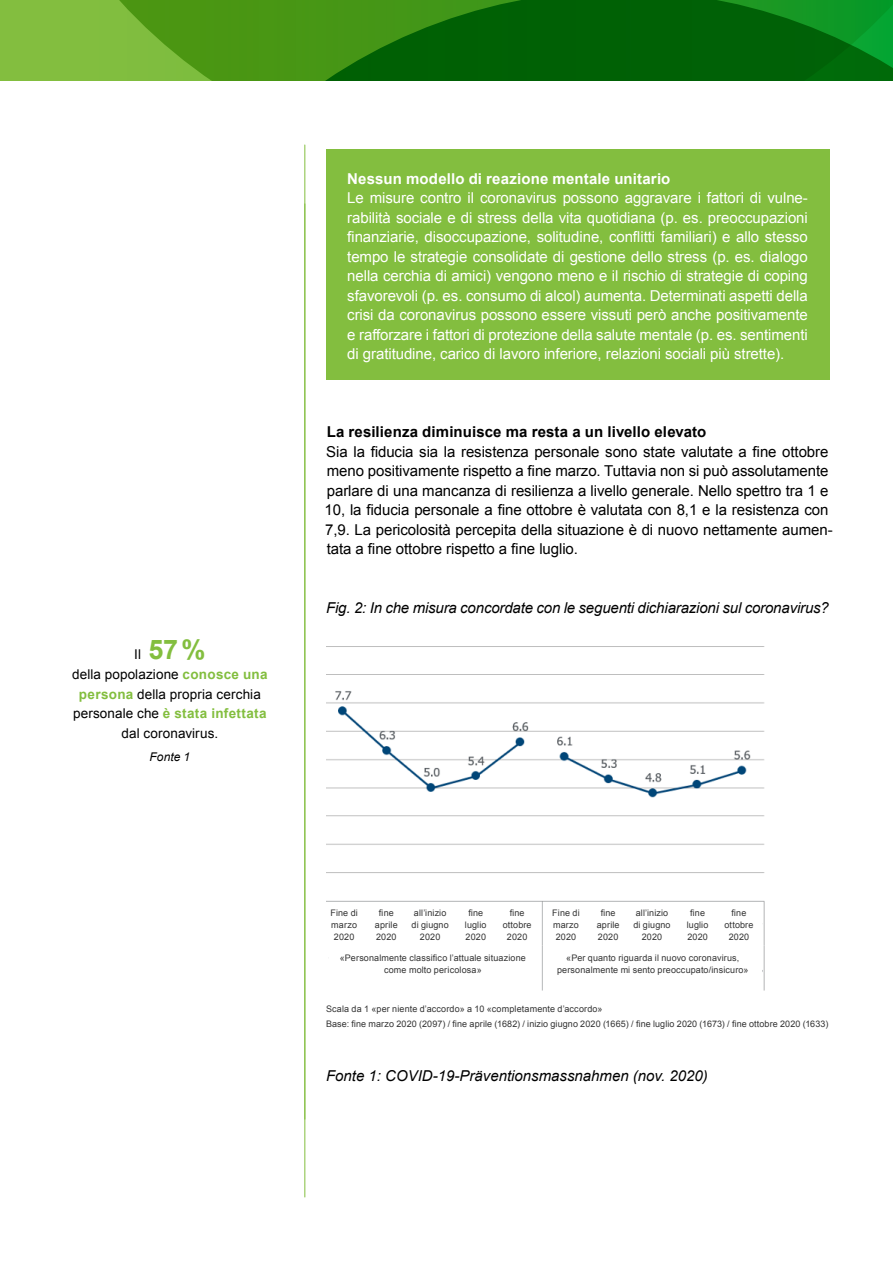
<style>
.page{position:relative;width:893px;height:1263px;background:#fff}
.page>*{position:absolute;margin:0;border:0;box-sizing:border-box;transform-origin:0 0}
.Kennzahl___linke_Spa{font:700 27px "Arial";color:#83be3f}
.Infotext_-_Box{font:15px/19.5px "Arial";letter-spacing:-.005em;color:#fff;text-align:justify}
.Lauftext{font:15px/19.5px "Arial";letter-spacing:-.005em;color:#000}
.Lauftext-2{font:italic 15px "Arial";letter-spacing:-.01em;color:#000}
.Untertitel{font:700 15px "Arial";letter-spacing:.005em;color:#000}
.Untertitel-2{font:700 15px "Arial";letter-spacing:.01em;color:#fff}
.Kennzahl___linke_Spa-2{font:13.5px/19.5px "Arial";letter-spacing:.01em;color:#000;text-align:center}
.Bildlegende{font:italic 12px "Arial";letter-spacing:.005em;color:#000}
.Bildlegende-2{font:9px/12px "Arial";letter-spacing:.015em;color:#333;text-align:center}
.s1{font-weight:400;font-size:13.5px;color:#000}
.s2{font-weight:700;color:#83be3f}
</style>
<div class="page">
<svg style="left:0;top:0;width:893px;height:81px;background:#2b8416"></svg>
<hr style="left:304px;top:145px;width:1px;height:1052px;background:#83be3f">
<div style="left:326px;top:149px;width:503px;height:231px;background:#83be3f"></div>
<img style="left:326px;top:646px;width:439px;height:345px">
<div style="left:329px;top:944px;width:208px;height:39px;background:#fff"></div>
<div style="left:544px;top:944px;width:218px;height:39px;background:#fff"></div>
<div style="left:548px;top:905px;width:36px;height:39px;background:#fff"></div>
<div style="left:368px;top:905px;width:37px;height:39px;background:#fff"></div>
<div style="left:326px;top:905px;width:36px;height:39px;background:#fff"></div>
<div style="left:590px;top:905px;width:36px;height:39px;background:#fff"></div>
<div style="left:453px;top:905px;width:46px;height:39px;background:#fff"></div>
<div style="left:675px;top:905px;width:46px;height:39px;background:#fff"></div>
<div style="left:494px;top:905px;width:46px;height:39px;background:#fff"></div>
<div style="left:716px;top:905px;width:46px;height:39px;background:#fff"></div>
<div style="left:410px;top:905px;width:40px;height:39px;background:#fff"></div>
<div style="left:632px;top:905px;width:40px;height:39px;background:#fff"></div>
<p class="Kennzahl___linke_Spa" style="left:134px;top:631px;width:73px"><span class="s1">Il</span> 57%</p>
<p class="Kennzahl___linke_Spa-2" style="left:72px;top:665px;width:197px">della popolazione <span class="s2">conosce una persona</span> della propria cerchia personale che <span class="s2">è stata infettata </span>dal coronavirus.</p>
<p class="Bildlegende" style="left:149px;top:749px;width:42px">Fonte 1</p>
<p class="Untertitel-2" style="left:347px;top:168px;width:325px">Nessun modello di reazione mentale unitario</p>
<p class="Infotext_-_Box" style="left:347px;top:188px;width:462px">Le misure contro il coronavirus possono aggravare i fattori di vulne&shy;rabilità sociale e di stress della vita quotidiana (p. es. preoccupazioni finanziarie, disoccupazione, solitudine, conflitti familiari) e allo stesso tempo le strategie consolidate di gestione dello stress (p. es. dialogo nella cerchia di amici) vengono meno e il rischio di strategie di coping sfavorevoli (p. es. consumo di alcol) aumenta. Determinati aspetti della crisi da coronavirus possono essere vissuti però anche positivamente e rafforzare i fattori di protezione della salute mentale (p. es. sentimenti di gratitudine, carico di lavoro inferiore, relazioni sociali più strette).</p>
<p class="Untertitel" style="left:327px;top:422px;width:381px">La resilienza diminuisce ma resta a un livello elevato</p>
<p class="Lauftext" style="left:324px;top:442px;width:510px">Sia la fiducia sia la resistenza personale sono state valutate a fine ottobre meno positivamente rispetto a fine marzo. Tuttavia non si può assolutamente parlare di una mancanza di resilienza a livello generale. Nello spettro tra 1 e 10, la fiducia personale a fine ottobre è valutata con 8,1 e la resistenza con 7,9. La pericolosità percepita della situazione è di nuovo nettamente aumen&shy;tata a fine ottobre rispetto a fine luglio.</p>
<p class="Lauftext-2" style="left:326px;top:598px;width:504px">Fig. 2: In che misura concordate con le seguenti dichiarazioni sul coronavirus?</p>
<p class="Bildlegende-2" style="left:330px;top:907px;width:29px;text-align:left">Fine di marzo</p>
<p class="Bildlegende-2" style="left:334px;top:931px;width:22px">2020</p>
<p class="Bildlegende-2" style="left:375px;top:907px;width:24px">fine aprile</p>
<p class="Bildlegende-2" style="left:376px;top:931px;width:22px">2020</p>
<p class="Bildlegende-2" style="left:412px;top:907px;width:39px;text-align:left">all’inizio di giugno</p>
<p class="Bildlegende-2" style="left:420px;top:931px;width:22px">2020</p>
<p class="Bildlegende-2" style="left:465px;top:907px;width:23px">fine luglio</p>
<p class="Bildlegende-2" style="left:465px;top:931px;width:22px">2020</p>
<p class="Bildlegende-2" style="left:503px;top:907px;width:30px">fine ottobre</p>
<p class="Bildlegende-2" style="left:507px;top:931px;width:22px">2020</p>
<p class="Bildlegende-2" style="left:552px;top:907px;width:29px;text-align:left">Fine di marzo</p>
<p class="Bildlegende-2" style="left:556px;top:931px;width:22px">2020</p>
<p class="Bildlegende-2" style="left:597px;top:907px;width:24px">fine aprile</p>
<p class="Bildlegende-2" style="left:598px;top:931px;width:22px">2020</p>
<p class="Bildlegende-2" style="left:633px;top:907px;width:39px;text-align:left">all’inizio di giugno</p>
<p class="Bildlegende-2" style="left:642px;top:931px;width:22px">2020</p>
<p class="Bildlegende-2" style="left:687px;top:907px;width:23px">fine luglio</p>
<p class="Bildlegende-2" style="left:687px;top:931px;width:22px">2020</p>
<p class="Bildlegende-2" style="left:724px;top:907px;width:30px">fine ottobre</p>
<p class="Bildlegende-2" style="left:729px;top:931px;width:22px">2020</p>
<p class="Bildlegende-2" style="left:340px;top:952px;width:188px">«Personalmente classifico l’attuale situazione come molto pericolosa»</p>
<p class="Bildlegende-2" style="left:557px;top:952px;width:193px">«Per quanto riguarda il nuovo coronavirus, personalmente mi sento preoccupato/insicuro»</p>
<p class="Bildlegende-2" style="left:326px;top:1003px;width:278px">Scala da 1 «per niente d’accordo» a 10 «completamente d’accordo»</p>
<p class="Bildlegende-2" style="left:326px;top:1018px;width:504px">Base: fine marzo 2020 (2097) / fine aprile (1682) / inizio giugno 2020 (1665) / fine luglio 2020 (1673) / fine ottobre 2020 (1633)</p>
<p class="Lauftext-2" style="left:326px;top:1066px;width:383px">Fonte 1: COVID-19-Präventionsmassnahmen (nov. 2020)</p>
</div>
